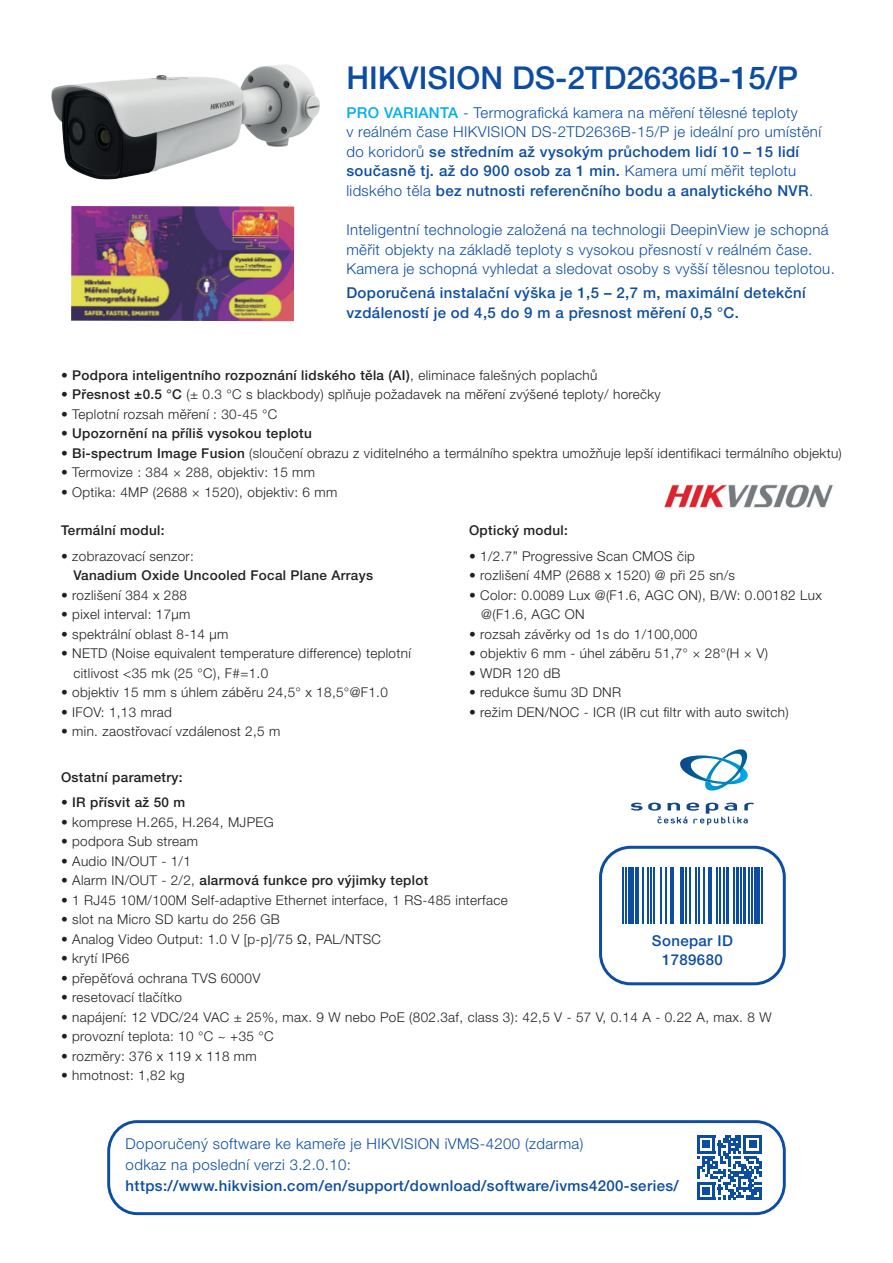
<style>
.page{position:relative;width:893px;height:1263px;background:#fff}
.page>*{position:absolute;margin:0;border:0;box-sizing:border-box;transform-origin:0 0}
.t1{font:500 31.5px "Helvetica Neue LT Pro";color:#0d4da1}
.t2{font:300 15px/19.5px "Helvetica Neue LT Pro";letter-spacing:.025em;color:#0d4da1}
.t3{font:500 15px/19.5px "Helvetica Neue LT Pro";letter-spacing:.025em;color:#0d4da1}
.t4{font:300 13.5px/19.5px "Helvetica Neue LT Pro";letter-spacing:.025em;color:#231f20}
.t5{font:500 13.5px "Helvetica Neue LT Pro";letter-spacing:.025em;color:#231f20}
.s1{font-weight:500;color:#00aeef}
.s2{font-weight:500}
.s3{font-weight:300}
</style>
<div class="page">
<img style="left:664px;top:484px;width:169px;height:24px">
<svg style="left:697px;top:1135px;width:65px;height:65px"></svg>
<hr style="left:746px;top:1197px;width:16px;height:3px;background:#0d4da1">
<div style="left:107px;top:1120px;width:679px;height:95px;border:3px solid #0d4da1;border-radius:29px"></div>
<img style="left:71px;top:207px;width:223px;height:114px">
<img style="left:51px;top:64px;width:269px;height:143px">
<svg style="left:680px;top:749px;width:68px;height:42px"></svg>
<svg style="left:630px;top:802px;width:124px;height:23px"></svg>
<div style="left:599px;top:846px;width:187px;height:139px;border:3px solid #0d4da1;border-radius:30px"></div>
<hr style="left:622px;top:867px;width:2px;height:57px;background:#0d4da1">
<hr style="left:625px;top:867px;width:1px;height:57px;background:#0d4da1">
<div style="left:628px;top:867px;width:5px;height:57px;background:#0d4da1"></div>
<hr style="left:635px;top:867px;width:1px;height:57px;background:#0d4da1">
<hr style="left:638px;top:867px;width:1px;height:57px;background:#0d4da1">
<hr style="left:642px;top:867px;width:1px;height:57px;background:#0d4da1">
<hr style="left:647px;top:867px;width:2px;height:57px;background:#0d4da1">
<hr style="left:650px;top:867px;width:2px;height:57px;background:#0d4da1">
<hr style="left:653px;top:867px;width:1px;height:57px;background:#0d4da1">
<hr style="left:660px;top:867px;width:2px;height:57px;background:#0d4da1">
<hr style="left:666px;top:867px;width:1px;height:57px;background:#0d4da1">
<hr style="left:670px;top:867px;width:1px;height:57px;background:#0d4da1">
<hr style="left:673px;top:867px;width:1px;height:57px;background:#0d4da1">
<hr style="left:680px;top:867px;width:1px;height:57px;background:#0d4da1">
<hr style="left:683px;top:867px;width:1px;height:57px;background:#0d4da1">
<hr style="left:685px;top:867px;width:2px;height:57px;background:#0d4da1">
<hr style="left:690px;top:867px;width:1px;height:57px;background:#0d4da1">
<hr style="left:695px;top:867px;width:2px;height:57px;background:#0d4da1">
<hr style="left:698px;top:867px;width:1px;height:57px;background:#0d4da1">
<hr style="left:704px;top:867px;width:1px;height:57px;background:#0d4da1">
<hr style="left:708px;top:867px;width:1px;height:57px;background:#0d4da1">
<hr style="left:711px;top:867px;width:1px;height:57px;background:#0d4da1">
<hr style="left:716px;top:867px;width:2px;height:57px;background:#0d4da1">
<hr style="left:719px;top:867px;width:1px;height:57px;background:#0d4da1">
<hr style="left:723px;top:867px;width:2px;height:57px;background:#0d4da1">
<hr style="left:726px;top:867px;width:3px;height:57px;background:#0d4da1">
<hr style="left:733px;top:867px;width:1px;height:57px;background:#0d4da1">
<hr style="left:736px;top:867px;width:3px;height:57px;background:#0d4da1">
<hr style="left:740px;top:867px;width:1px;height:57px;background:#0d4da1">
<hr style="left:743px;top:867px;width:3px;height:57px;background:#0d4da1">
<hr style="left:748px;top:867px;width:2px;height:57px;background:#0d4da1">
<hr style="left:751px;top:867px;width:2px;height:57px;background:#0d4da1">
<div style="left:754px;top:867px;width:6px;height:57px;background:#0d4da1"></div>
<hr style="left:761px;top:867px;width:2px;height:57px;background:#0d4da1">
<h1 class="t1" style="left:346px;top:58px;width:453px">HIKVISION DS-2TD2636B-15/P</h1>
<p class="t2" style="left:346px;top:102px;width:476px"><span class="s1">PRO VARIANTA</span> - Termografická kamera na měření tělesné teploty<br>v reálném čase HIKVISION DS-2TD2636B-15/P je ideální pro umístění do koridorů <span class="s2">se středním až vysokým průchodem lidí 10 – 15 lidí současně tj. až do 900 osob za 1 min.</span> Kamera umí měřit teplotu lidského těla <span class="s2">bez nutnosti referenčního bodu a analytického NVR</span>.</p>
<p class="t2" style="left:346px;top:220px;width:490px">Inteligentní technologie založená na technologii DeepinView je schopná měřit objekty na základě teploty s vysokou přesností v reálném čase.<br>Kamera je schopná vyhledat a sledovat osoby s vyšší tělesnou teplotou.</p>
<p class="t3" style="left:346px;top:283px;width:461px">Doporučená instalační výška je 1,5 – 2,7 m, maximální detekční vzdáleností je od 4,5 do 9 m a přesnost měření 0,5 °C.</p>
<p class="t5" style="left:61px;top:367px;width:538px"><span class="s3">•</span> Podpora inteligentního rozpoznání lidského těla (AI)<span class="s3">, eliminace falešných poplachů</span></p>
<p class="t4" style="left:61px;top:385px;width:601px">• <span class="s2">Přesnost ±0.5 °C</span> (± 0.3 °C s blackbody) splňuje požadavek na měření zvýšené teploty/ horečky</p>
<p class="t4" style="left:61px;top:404px;width:218px">• Teplotní rozsah měření : 30-45 °C</p>
<p class="t5" style="left:61px;top:425px;width:252px"><span class="s3">•</span> Upozornění na příliš vysokou teplotu</p>
<p class="t4" style="left:61px;top:443px;width:782px">• <span class="s2">Bi-spectrum Image Fusion</span> (sloučení obrazu z viditelného a termálního spektra umožňuje lepší identifikaci termálního objektu)</p>
<p class="t4" style="left:61px;top:463px;width:256px">• Termovize : 384 × 288, objektiv: 15 mm</p>
<p class="t4" style="left:61px;top:482px;width:278px">• Optika: 4MP (2688 × 1520), objektiv: 6 mm</p>
<p class="t5" style="left:61px;top:522px;width:105px">Termální modul:</p>
<p class="t4" style="left:61px;top:546px;width:134px">• zobrazovací senzor:</p>
<p class="t5" style="left:73px;top:567px;width:301px">Vanadium Oxide Uncooled Focal Plane Arrays</p>
<p class="t4" style="left:61px;top:585px;width:128px">• rozlišení 384 x 288</p>
<p class="t4" style="left:61px;top:604px;width:131px">• pixel interval: 17µm</p>
<p class="t4" style="left:61px;top:624px;width:169px">• spektrální oblast 8-14 µm</p>
<p class="t4" style="left:73px;top:643px;width:339px;text-indent:-12px">• NETD (Noise equivalent temperature difference) teplotní citlivost &lt;35 mk (25 °C), F#=1.0</p>
<p class="t4" style="left:61px;top:682px;width:328px">• objektiv 15 mm s úhlem záběru 24,5° x 18,5°@F1.0</p>
<p class="t4" style="left:61px;top:702px;width:112px">• IFOV: 1,13 mrad</p>
<p class="t4" style="left:61px;top:721px;width:221px">• min. zaostřovací vzdálenost 2,5 m</p>
<p class="t5" style="left:469px;top:522px;width:100px">Optický modul:</p>
<p class="t4" style="left:469px;top:546px;width:227px">• 1/2.7” Progressive Scan CMOS čip</p>
<p class="t4" style="left:469px;top:565px;width:268px">• rozlišení 4MP (2688 x 1520) @ při 25 sn/s</p>
<p class="t4" style="left:481px;top:585px;width:342px;text-indent:-12px">• Color: 0.0089 Lux @(F1.6, AGC ON), B/W: 0.00182 Lux @(F1.6, AGC ON</p>
<p class="t4" style="left:469px;top:624px;width:230px">• rozsah závěrky od 1s do 1/100,000</p>
<p class="t4" style="left:469px;top:643px;width:300px">• objektiv 6 mm - úhel záběru 51,7° × 28°(H × V)</p>
<p class="t4" style="left:469px;top:663px;width:93px">• WDR 120 dB</p>
<p class="t4" style="left:469px;top:682px;width:154px">• redukce šumu 3D DNR</p>
<p class="t4" style="left:469px;top:702px;width:321px">• režim DEN/NOC - ICR (IR cut filtr with auto switch)</p>
<p class="t5" style="left:61px;top:769px;width:123px">Ostatní parametry:</p>
<p class="t5" style="left:61px;top:794px;width:126px"><span class="s3">•</span> IR přísvit až 50 m</p>
<p class="t4" style="left:61px;top:812px;width:214px">• komprese H.265, H.264, MJPEG</p>
<p class="t4" style="left:61px;top:831px;width:139px">• podpora Sub stream</p>
<p class="t4" style="left:61px;top:851px;width:131px">• Audio IN/OUT - 1/1</p>
<p class="t5" style="left:61px;top:872px;width:369px"><span class="s3">• Alarm IN/OUT - 2/2,</span> alarmová funkce pro výjimky teplot</p>
<p class="t4" style="left:61px;top:890px;width:448px">• 1 RJ45 10M/100M Self-adaptive Ethernet interface, 1 RS-485 interface</p>
<p class="t4" style="left:61px;top:909px;width:220px">• slot na Micro SD kartu do 256 GB</p>
<p class="t4" style="left:61px;top:929px;width:321px">• Analog Video Output: 1.0 V [p-p]/75 Ω, PAL/NTSC</p>
<p class="t4" style="left:61px;top:948px;width:70px">• krytí IP66</p>
<p class="t4" style="left:61px;top:968px;width:201px">• přepěťová ochrana TVS 6000V</p>
<p class="t4" style="left:61px;top:987px;width:123px">• resetovací tlačítko</p>
<p class="t4" style="left:61px;top:1007px;width:712px">• napájení: 12 VDC/24 VAC ± 25%, max. 9 W nebo PoE (802.3af, class 3): 42,5 V - 57 V, 0.14 A - 0.22 A, max. 8 W</p>
<p class="t4" style="left:61px;top:1026px;width:214px">• provozní teplota: 10 °C ~ +35 °C</p>
<p class="t4" style="left:61px;top:1046px;width:197px">• rozměry: 376 x 119 x 118 mm</p>
<p class="t4" style="left:61px;top:1065px;width:125px">• hmotnost: 1,82 kg</p>
<p class="t3" style="left:652px;top:930px;width:82px;text-align:center">Sonepar ID<br>1789680</p>
<p class="t2" style="left:126px;top:1132px;width:459px;line-height:21px">Doporučený software ke kameře je HIKVISION iVMS-4200 (zdarma) odkaz na poslední verzi 3.2.0.10:</p>
<p class="t3" style="left:126px;top:1175px;width:555px">https://www.hikvision.com/en/support/download/software/ivms4200-series/</p>
</div>
